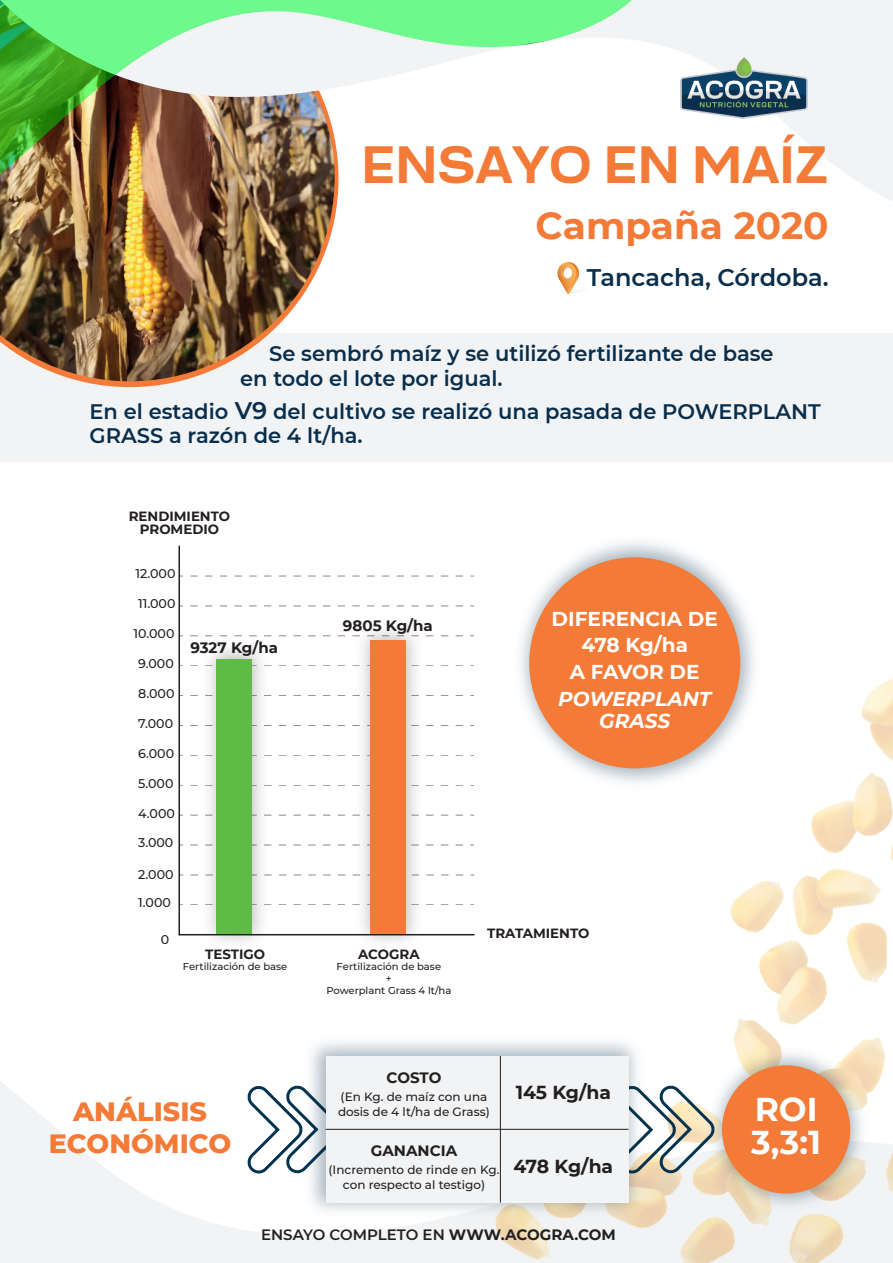
<style>
.page{position:relative;width:893px;height:1263px;background:#fff}
.page>*{position:absolute;margin:0;border:0;box-sizing:border-box;transform-origin:0 0}
.t1{font:48px "Manophiser";color:#f37a37}
.t2{font:700 37.5px "Montserrat";color:#f37a37}
.t3{font:700 33px/33px "Montserrat";color:#fff}
.t4{font:800 27px/32.4px "Montserrat";color:#f37a37;text-align:center}
.t5{font:600 24px "Montserrat";color:#082e4c}
.t6{font:600 21px/25.5px "Montserrat";color:#082e4c}
.t7{font:700 20.1px/26.7px "Montserrat";color:#fff;text-align:center}
.t8{font:italic 700 20.1px/21.8px "Montserrat";color:#fff;text-align:center}
.t9{font:700 18.75px "Montserrat";letter-spacing:-.01em;color:#231f20}
.t10{font:700 15px "Montserrat";color:#231f20}
.t11{font:600 15px "Montserrat";color:#231f20}
.t12{font:700 13.35px/13.4px "Montserrat";color:#231f20;text-align:center}
.t13{font:500 12.6px "Montserrat";color:#231f20}
.t14{font:500 12px/15px "Montserrat";color:#231f20}
.t15{font:500 10.05px/11.7px "Montserrat";color:#231f20;text-align:center}
.s1{font-size:24px}
.s2{font-weight:700}
</style>
<div class="page">
<div style="left:0;top:333px;width:893px;height:129px;background:#f2f3f4"></div>
<img style="left:0;top:286px;width:309px;height:95px">
<svg style="left:669px;top:0;width:224px;height:201px"></svg>
<svg style="left:0;top:1081px;width:446px;height:182px"></svg>
<img style="left:519px;top:678px;width:374px;height:585px">
<img style="left:788px;top:723px;width:105px;height:284px">
<img style="left:0;top:0;width:669px;height:286px">
<hr style="left:178px;top:546px;width:2px;height:389px;background:#231f20">
<hr style="left:179px;top:934px;width:295px;height:1px;background:#231f20">
<svg style="left:308px;top:904px;width:166px;height:1px"></svg>
<svg style="left:308px;top:875px;width:166px;height:1px"></svg>
<svg style="left:308px;top:845px;width:166px;height:1px"></svg>
<svg style="left:308px;top:815px;width:166px;height:1px"></svg>
<svg style="left:308px;top:785px;width:166px;height:1px"></svg>
<svg style="left:308px;top:755px;width:166px;height:1px"></svg>
<svg style="left:308px;top:725px;width:166px;height:1px"></svg>
<svg style="left:308px;top:695px;width:166px;height:1px"></svg>
<svg style="left:308px;top:636px;width:166px;height:1px"></svg>
<svg style="left:308px;top:606px;width:166px;height:1px"></svg>
<svg style="left:190px;top:576px;width:284px;height:1px"></svg>
<svg style="left:555px;top:262px;width:35px;height:32px"></svg>
<img style="left:178px;top:602px;width:130px;height:340px">
<div style="left:216px;top:659px;width:36px;height:275px;background:#5fbb46"></div>
<img style="left:316px;top:605px;width:146px;height:337px">
<div style="left:370px;top:640px;width:36px;height:294px;background:#f37a37"></div>
<svg style="left:244px;top:1082px;width:21px;height:93px"></svg>
<img style="left:519px;top:542px;width:280px;height:287px">
<div style="left:529px;top:557px;width:211px;height:211px;background:#f37a37;border-radius:50%"></div>
<img style="left:681px;top:57px;width:127px;height:61px">
<img style="left:265px;top:997px;width:418px;height:260px">
<div style="left:326px;top:1056px;width:303px;height:146px;background:#f2f3f4"></div>
<hr style="left:326px;top:1129px;width:303px;height:1px;background:#231f20">
<hr style="left:500px;top:1056px;width:1px;height:146px;background:#231f20">
<img style="left:667px;top:1007px;width:226px;height:245px">
<div style="left:722px;top:1065px;width:128px;height:128px;background:#f37a37;border-radius:50%"></div>
<h1 class="t1" style="left:361px;top:135px;width:468px">ENSAYO EN MAÍZ</h1>
<h2 class="t2" style="left:536px;top:198px;width:294px">Campaña 2020</h2>
<p class="t5" style="left:587px;top:260px;width:243px">Tancacha, Córdoba.</p>
<p class="t6" style="left:240px;top:339px;width:535px;text-indent:29px">Se sembró maíz y se utilizó fertilizante de base en todo el lote por igual.</p>
<p class="t6" style="left:89px;top:399px;width:733px;line-height:24px">En el estadio <span class="s1">V9</span> del cultivo se realizó una pasada de POWERPLANT<br>GRASS a razón de 4 lt/ha.</p>
<p class="t12" style="left:129px;top:509px;width:103px">RENDIMIENTO<br>PROMEDIO</p>
<p class="t13" style="left:135px;top:565px;width:42px">12.000</p>
<p class="t13" style="left:138px;top:595px;width:39px">11.000</p>
<p class="t13" style="left:133px;top:625px;width:43px">10.000</p>
<p class="t13" style="left:138px;top:655px;width:37px">9.000</p>
<p class="t13" style="left:138px;top:685px;width:38px">8.000</p>
<p class="t13" style="left:138px;top:714px;width:36px">7.000</p>
<p class="t13" style="left:138px;top:744px;width:37px">6.000</p>
<p class="t13" style="left:138px;top:774px;width:37px">5.000</p>
<p class="t13" style="left:138px;top:804px;width:38px">4.000</p>
<p class="t13" style="left:138px;top:834px;width:37px">3.000</p>
<p class="t13" style="left:138px;top:866px;width:37px">2.000</p>
<p class="t13" style="left:138px;top:894px;width:34px">1.000</p>
<p class="t13" style="left:161px;top:931px;width:10px">0</p>
<p class="t10" style="left:190px;top:637px;width:89px">9327 Kg/ha</p>
<p class="t12" style="left:205px;top:946px;width:61px">TESTIGO</p>
<p class="t15" style="left:183px;top:960px;width:106px">Fertilización de base</p>
<p class="t10" style="left:343px;top:615px;width:91px">9805 Kg/ha</p>
<p class="t7" style="left:552px;top:604px;width:168px">DIFERENCIA DE<br>478 Kg/ha<br>A FAVOR DE</p>
<p class="t8" style="left:558px;top:687px;width:155px">POWERPLANT<br>GRASS</p>
<p class="t12" style="left:358px;top:946px;width:63px">ACOGRA</p>
<p class="t15" style="left:326px;top:960px;width:127px">Fertilización de base<br>+<br>Powerplant Grass 4 lt/ha</p>
<p class="t12" style="left:487px;top:925px;width:104px">TRATAMIENTO</p>
<p class="t4" style="left:49px;top:1093px;width:184px">ANÁLISIS<br>ECONÓMICO</p>
<p class="t10" style="left:387px;top:1067px;width:56px">COSTO</p>
<p class="t14" style="left:338px;top:1089px;width:153px">(En Kg. de maíz con una dosis de 4 lt/ha de Grass)</p>
<p class="t10" style="left:371px;top:1139px;width:88px">GANANCIA</p>
<p class="t14" style="left:329px;top:1161px;width:172px;text-align:center">(Incremento de rinde en Kg. con respecto al testigo)</p>
<p class="t11" style="left:261px;top:1224px;width:356px">ENSAYO COMPLETO EN <span class="s2">WWW.ACOGRA.COM</span></p>
<p class="t9" style="left:516px;top:1079px;width:97px">145 Kg/ha</p>
<p class="t9" style="left:513px;top:1152px;width:101px">478 Kg/ha</p>
<h3 class="t3" style="left:751px;top:1091px;width:71px">ROI<br>3,3:1</h3>
</div>
